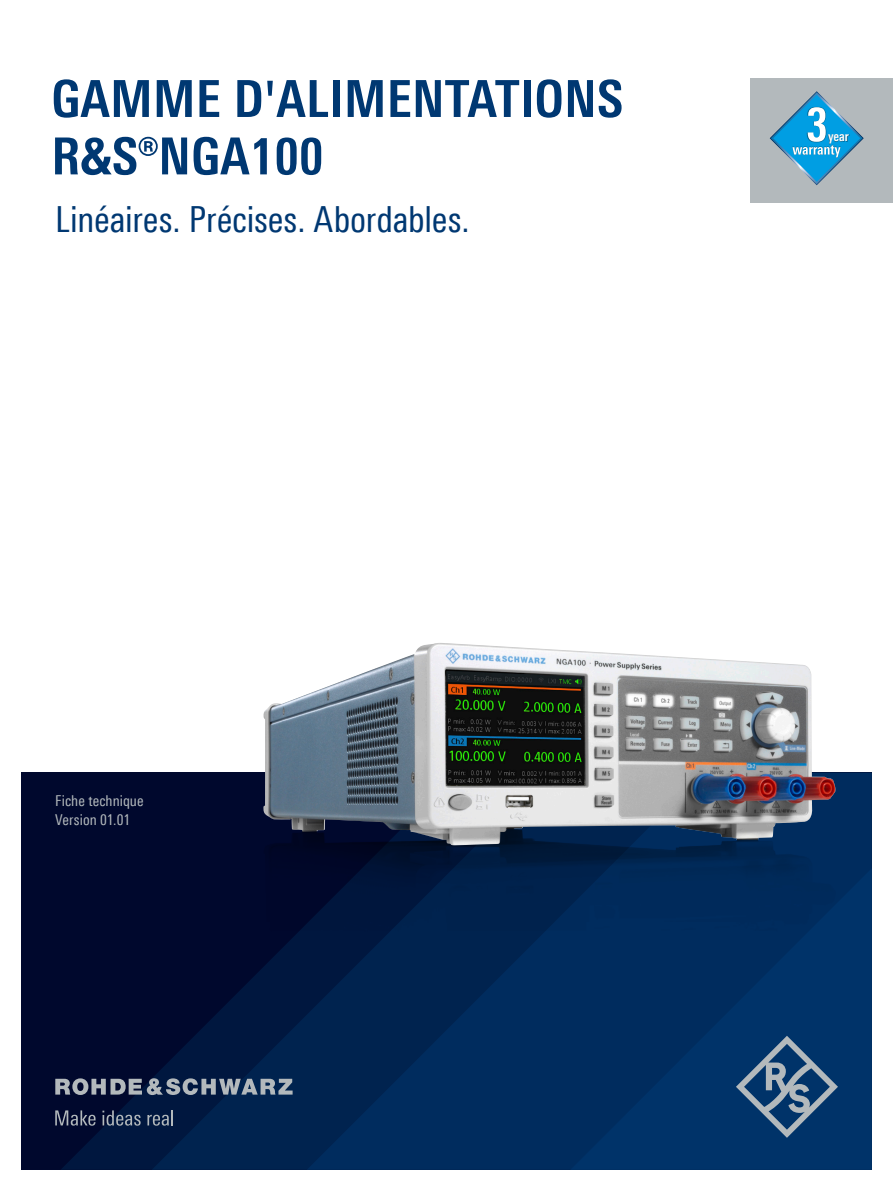
<style>
.page{position:relative;width:893px;height:1191px;background:#fff}
.page>*{position:absolute;margin:0;border:0;box-sizing:border-box;transform-origin:0 0}
.Seiten_Headline_34Pt{font:700 51px/57.4px "Linotype Univers 620 Cn";letter-spacing:.01em;color:#003872}
.Subheadline_24_Pt{font:36px "Linotype Univers 420 Cn";letter-spacing:-.005em;color:#003872}
.t1{font:15px/19.2px "Linotype Univers 420 Cn";letter-spacing:.005em;color:#b3b9bc}
.t2{font:700 13.35px "Linotype Univers 620 Cn";color:#fff}
</style>
<div class="page">
<div style="left:21px;top:772px;width:851px;height:397px;background:#00082d"></div>
<svg style="left:61px;top:1095px;width:91px;height:74px;fill:#00173f"></svg>
<svg style="left:152px;top:962px;width:155px;height:207px"></svg>
<svg style="left:307px;top:772px;width:565px;height:397px;fill:#002c5e"></svg>
<svg style="left:570px;top:868px;width:302px;height:301px;fill:#003369"></svg>
<svg style="left:736px;top:1035px;width:102px;height:102px"></svg>
<svg style="left:55px;top:1078px;width:238px;height:17px"></svg>
<svg style="left:55px;top:1110px;width:41px;height:15px"></svg>
<svg style="left:102px;top:1110px;width:39px;height:15px"></svg>
<svg style="left:147px;top:1110px;width:26px;height:15px"></svg>
<img style="left:269px;top:823px;width:567px;height:139px">
<img style="left:263px;top:643px;width:572px;height:202px">
<div style="left:750px;top:79px;width:143px;height:124px;background:#b3b9bc"></div>
<svg style="left:770px;top:91px;width:94px;height:94px"></svg>
<img style="left:828px;top:129px;width:21px;height:15px">
<p class="Seiten_Headline_34Pt" style="left:51px;top:70px;width:573px">GAMME D'ALIMENTATIONS<br>R&amp;S®NGA100</p>
<p class="Subheadline_24_Pt" style="left:55px;top:198px;width:416px">Linéaires. Précises. Abordables.</p>
<p class="t2" style="left:828px;top:128px;width:22px">year</p>
<p class="t1" style="left:55px;top:791px;width:90px">Fiche technique<br>Version 01.01</p>
</div>
